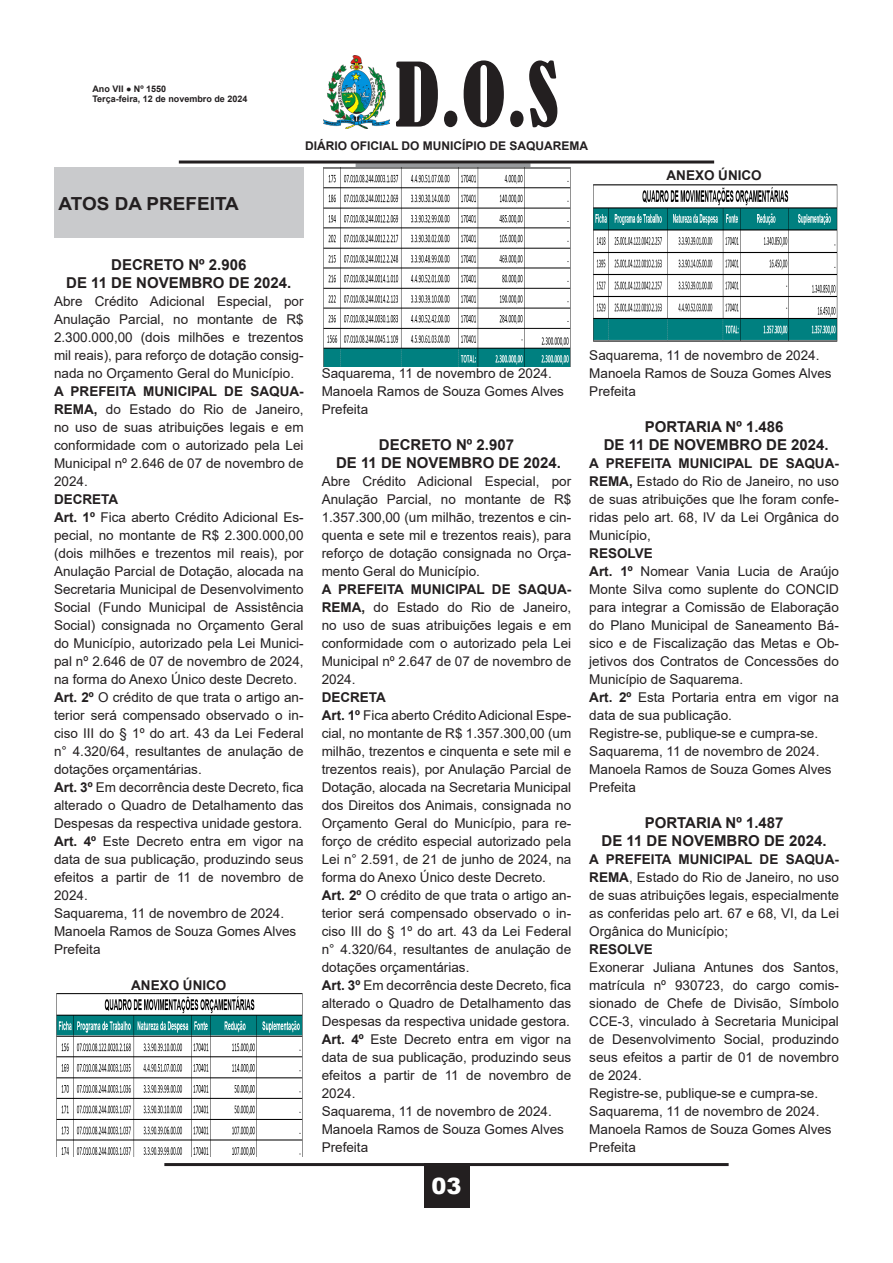
<style>
.page{position:relative;width:893px;height:1263px;background:#fff}
.page>*{position:absolute;margin:0;border:0;box-sizing:border-box;transform-origin:0 0}
.t1{font:condensed 82.5px "Bernard";color:#231f20}
.t2{font:900 22.5px "Arial";color:#fff}
.t3{font:700 18px "Arial";color:#231f20;scale:1.05 1}
.t4{font:700 15px "Arial";color:#231f20}
.t5{font:13.5px/18px "Arial";color:#231f20;text-align:justify}
.t6{font:700 13.5px "Arial";color:#231f20}
.t7{font:700 12px "Arial";color:#231f20}
.t8{font:700 9px/10.8px "Arial";color:#231f20}
.s1{font-weight:700}
</style>
<div class="page">
<hr style="left:164px;top:1163px;width:565px;height:3px;background:#231f20">
<div style="left:424px;top:1163px;width:45px;height:45px;background:#231f20"></div>
<img style="left:324px;top:55px;width:65px;height:73px">
<div style="left:356px;top:163px;width:174px;height:5px;background:#97999c"></div>
<hr style="left:179px;top:161px;width:535px;height:3px;background:#231f20">
<div style="left:54px;top:168px;width:250px;height:70px;background:#c9cacc"></div>
<img style="left:56px;top:993px;width:247px;height:163px">
<img style="left:323px;top:168px;width:248px;height:199px">
<img style="left:593px;top:184px;width:245px;height:158px">
<p class="t8" style="left:92px;top:83px;width:156px">Ano VII ● Nº 1550<br>Terça-feira, 12 de novembro de 2024</p>
<p class="t3" style="left:59px;top:190px;width:173px">ATOS DA PREFEITA</p>
<h1 class="t1" style="left:395px;top:47px;width:165px">D.O.S</h1>
<p class="t7" style="left:305px;top:137px;width:285px">DIÁRIO OFICIAL DO MUNICÍPIO DE SAQUAREMA</p>
<p class="t6" style="left:666px;top:166px;width:97px">ANEXO ÚNICO</p>
<p class="t4" style="left:111px;top:254px;width:137px">DECRETO Nº 2.906</p>
<p class="t4" style="left:66px;top:272px;width:227px">DE 11 DE NOVEMBRO DE 2024.</p>
<p class="t5" style="left:54px;top:292px;width:251px">Abre Crédito Adicional Especial, por Anulação Parcial, no montante de R$ 2.300.000,00 (dois milhões e trezentos mil reais), para reforço de dotação consig&shy;nada no Orçamento Geral do Município.</p>
<p class="t5" style="left:54px;top:382px;width:251px"><span class="s1">A PREFEITA MUNICIPAL DE SAQUA-REMA,</span> do Estado do Rio de Janeiro, no uso de suas atribuições legais e em conformidade com o autorizado pela Lei Municipal nº 2.646 de 07 de novembro de 2024.</p>
<p class="t6" style="left:54px;top:490px;width:66px">DECRETA</p>
<p class="t5" style="left:54px;top:508px;width:251px"><span class="s1">Art. 1º</span> Fica aberto Crédito Adicional Es&shy;pecial, no montante de R$ 2.300.000,00 (dois milhões e trezentos mil reais), por Anulação Parcial de Dotação, alocada na Secretaria Municipal de Desenvolvimento Social (Fundo Municipal de Assistência Social) consignada no Orçamento Geral do Município, autorizado pela Lei Munici&shy;pal nº 2.646 de 07 de novembro de 2024, na forma do Anexo Único deste Decreto.</p>
<p class="t5" style="left:54px;top:688px;width:251px"><span class="s1">Art. 2º</span> O crédito de que trata o artigo an&shy;terior será compensado observado o in&shy;ciso III do § 1º do art. 43 da Lei Federal n° 4.320/64, resultantes de anulação de dotações orçamentárias.</p>
<p class="t5" style="left:54px;top:778px;width:251px"><span class="s1">Art. 3º</span> Em decorrência deste Decreto, fica alterado o Quadro de Detalhamento das Despesas da respectiva unidade gestora.</p>
<p class="t5" style="left:54px;top:832px;width:251px"><span class="s1">Art. 4º</span> Este Decreto entra em vigor na data de sua publicação, produzindo seus efeitos a partir de 11 de novembro de 2024.</p>
<p class="t5" style="left:54px;top:904px;width:232px">Saquarema, 11 de novembro de 2024.</p>
<p class="t5" style="left:54px;top:922px;width:244px">Manoela Ramos de Souza Gomes Alves</p>
<p class="t5" style="left:54px;top:940px;width:48px">Prefeita</p>
<p class="t6" style="left:131px;top:976px;width:97px">ANEXO ÚNICO</p>
<p class="t5" style="left:322px;top:364px;width:232px">Saquarema, 11 de novembro de 2024.</p>
<p class="t5" style="left:322px;top:382px;width:244px">Manoela Ramos de Souza Gomes Alves</p>
<p class="t5" style="left:322px;top:400px;width:48px">Prefeita</p>
<p class="t4" style="left:379px;top:434px;width:137px">DECRETO Nº 2.907</p>
<p class="t4" style="left:336px;top:452px;width:227px">DE 11 DE NOVEMBRO DE 2024.</p>
<p class="t5" style="left:322px;top:472px;width:251px">Abre Crédito Adicional Especial, por Anulação Parcial, no montante de R$ 1.357.300,00 (um milhão, trezentos e cin&shy;quenta e sete mil e trezentos reais), para reforço de dotação consignada no Orça&shy;mento Geral do Município.</p>
<p class="t5" style="left:322px;top:580px;width:251px"><span class="s1">A PREFEITA MUNICIPAL DE SAQUA-REMA,</span> do Estado do Rio de Janeiro, no uso de suas atribuições legais e em conformidade com o autorizado pela Lei Municipal nº 2.647 de 07 de novembro de 2024.</p>
<p class="t6" style="left:322px;top:688px;width:66px">DECRETA</p>
<p class="t5" style="left:322px;top:706px;width:251px"><span class="s1">Art. 1º</span> Fica aberto Crédito Adicional Espe&shy;cial, no montante de R$ 1.357.300,00 (um milhão, trezentos e cinquenta e sete mil e trezentos reais), por Anulação Parcial de Dotação, alocada na Secretaria Municipal dos Direitos dos Animais, consignada no Orçamento Geral do Município, para re&shy;forço de crédito especial autorizado pela Lei n° 2.591, de 21 de junho de 2024, na forma do Anexo Único deste Decreto.</p>
<p class="t5" style="left:322px;top:886px;width:251px"><span class="s1">Art. 2º</span> O crédito de que trata o artigo an&shy;terior será compensado observado o in&shy;ciso III do § 1º do art. 43 da Lei Federal n° 4.320/64, resultantes de anulação de dotações orçamentárias.</p>
<p class="t5" style="left:322px;top:976px;width:251px"><span class="s1">Art. 3º</span> Em decorrência deste Decreto, fica alterado o Quadro de Detalhamento das Despesas da respectiva unidade gestora.</p>
<p class="t5" style="left:322px;top:1030px;width:251px"><span class="s1">Art. 4º</span> Este Decreto entra em vigor na data de sua publicação, produzindo seus efeitos a partir de 11 de novembro de 2024.</p>
<p class="t5" style="left:322px;top:1102px;width:232px">Saquarema, 11 de novembro de 2024.</p>
<p class="t5" style="left:322px;top:1120px;width:244px">Manoela Ramos de Souza Gomes Alves</p>
<p class="t5" style="left:322px;top:1138px;width:48px">Prefeita</p>
<h2 class="t2" style="left:431px;top:1170px;width:32px">03</h2>
<p class="t5" style="left:589px;top:346px;width:232px">Saquarema, 11 de novembro de 2024.</p>
<p class="t5" style="left:589px;top:364px;width:244px">Manoela Ramos de Souza Gomes Alves</p>
<p class="t5" style="left:589px;top:382px;width:48px">Prefeita</p>
<p class="t4" style="left:645px;top:416px;width:140px">PORTARIA Nº 1.486</p>
<p class="t4" style="left:604px;top:434px;width:227px">DE 11 DE NOVEMBRO DE 2024.</p>
<p class="t5" style="left:589px;top:454px;width:251px"><span class="s1">A PREFEITA MUNICIPAL DE SAQUA-REMA,</span> Estado do Rio de Janeiro, no uso de suas atribuições que lhe foram confe&shy;ridas pelo art. 68, IV da Lei Orgânica do Município,</p>
<p class="t6" style="left:589px;top:544px;width:65px">RESOLVE</p>
<p class="t5" style="left:589px;top:562px;width:251px"><span class="s1">Art. 1º</span> Nomear Vania Lucia de Araújo Monte Silva como suplente do CONCID para integrar a Comissão de Elaboração do Plano Municipal de Saneamento Bá&shy;sico e de Fiscalização das Metas e Ob&shy;jetivos dos Contratos de Concessões do Município de Saquarema.</p>
<p class="t5" style="left:589px;top:688px;width:251px"><span class="s1">Art. 2º</span> Esta Portaria entra em vigor na data de sua publicação.</p>
<p class="t5" style="left:589px;top:724px;width:230px">Registre-se, publique-se e cumpra-se.</p>
<p class="t5" style="left:589px;top:742px;width:232px">Saquarema, 11 de novembro de 2024.</p>
<p class="t5" style="left:589px;top:760px;width:244px">Manoela Ramos de Souza Gomes Alves</p>
<p class="t5" style="left:589px;top:778px;width:48px">Prefeita</p>
<p class="t4" style="left:645px;top:812px;width:140px">PORTARIA Nº 1.487</p>
<p class="t4" style="left:602px;top:830px;width:227px">DE 11 DE NOVEMBRO DE 2024.</p>
<p class="t5" style="left:589px;top:850px;width:251px"><span class="s1">A PREFEITA MUNICIPAL DE SAQUA-REMA</span>, Estado do Rio de Janeiro, no uso de suas atribuições legais, especialmente as conferidas pelo art. 67 e 68, VI, da Lei Orgânica do Município;</p>
<p class="t6" style="left:589px;top:940px;width:65px">RESOLVE</p>
<p class="t5" style="left:589px;top:958px;width:251px">Exonerar Juliana Antunes dos Santos, matrícula nº 930723, do cargo comis&shy;sionado de Chefe de Divisão, Símbolo CCE-3, vinculado à Secretaria Municipal de Desenvolvimento Social, produzindo seus efeitos a partir de 01 de novembro de 2024.</p>
<p class="t5" style="left:589px;top:1084px;width:230px">Registre-se, publique-se e cumpra-se.</p>
<p class="t5" style="left:589px;top:1102px;width:232px">Saquarema, 11 de novembro de 2024.</p>
<p class="t5" style="left:589px;top:1120px;width:244px">Manoela Ramos de Souza Gomes Alves</p>
<p class="t5" style="left:589px;top:1138px;width:48px">Prefeita</p>
</div>
